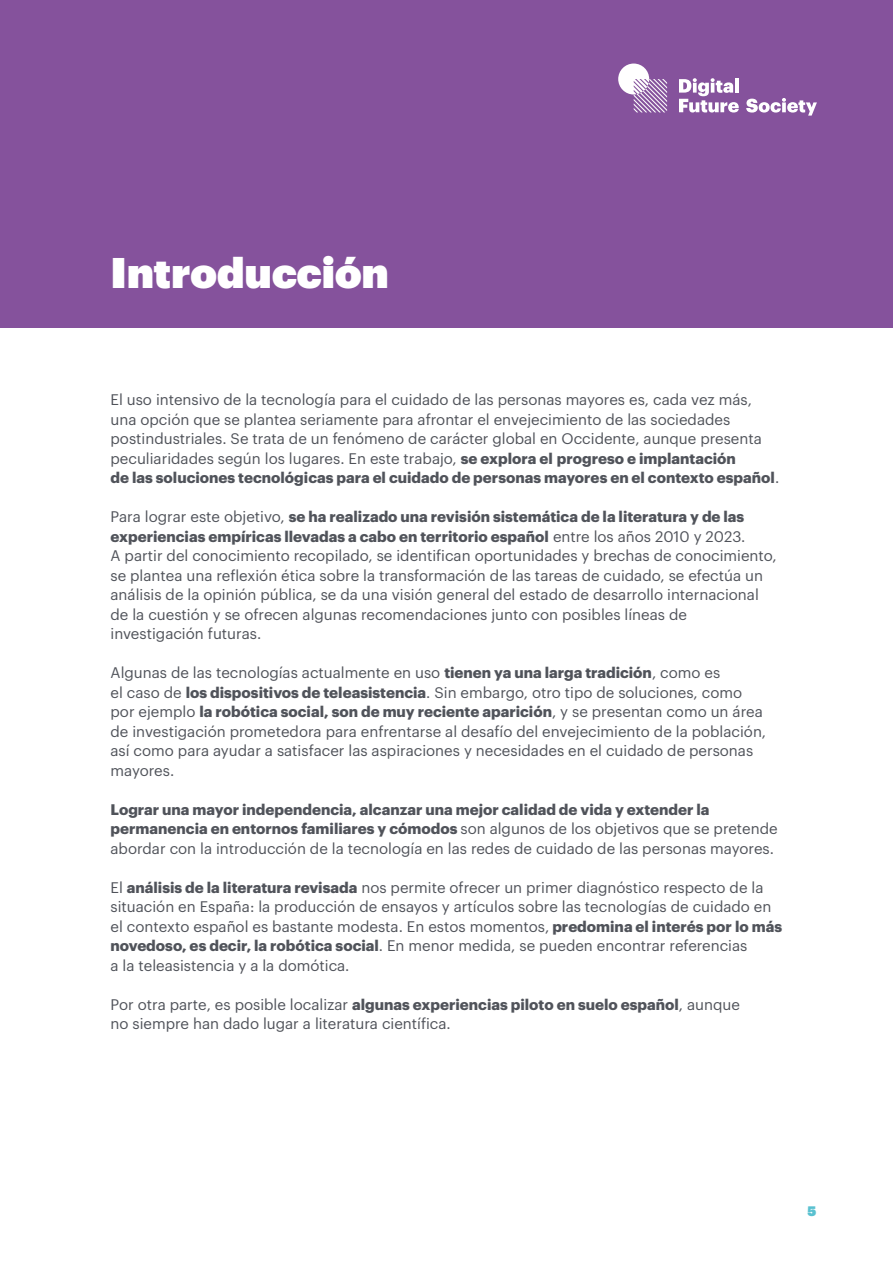
<style>
.page{position:relative;width:893px;height:1263px;background:#fff}
.page>*{position:absolute;margin:0;border:0;box-sizing:border-box;transform-origin:0 0}
.t1{font:42px "Graphik Super";letter-spacing:.005em;color:#fff}
.t2{font:15px/19.5px "Graphik";color:#50535a}
.t3{font:13.5px "Graphik Super";color:#5ac1d0}
.s1{font-weight:700}
</style>
<div class="page">
<div style="left:0;top:0;width:893px;height:327px;background:#85529c"></div>
<svg style="left:679px;top:78px;width:60px;height:34px"></svg>
<svg style="left:746px;top:98px;width:71px;height:18px"></svg>
<svg style="left:618px;top:64px;width:49px;height:48px"></svg>
<h1 class="t1" style="left:111px;top:239px;width:280px">Introducción</h1>
<p class="t2" style="left:111px;top:389px;width:670px">El uso intensivo de la tecnología para el cuidado de las personas mayores es, cada vez más, una opción que se plantea seriamente para afrontar el envejecimiento de las sociedades postindustriales. Se trata de un fenómeno de carácter global en Occidente, aunque presenta peculiaridades según los lugares. En este trabajo, <span class="s1">se explora el progreso e implantación<br>de las soluciones tecnológicas para el cuidado de personas mayores en el contexto español</span>.</p>
<p class="t2" style="left:111px;top:506px;width:668px">Para lograr este objetivo, <span class="s1">se ha realizado una revisión sistemática de la literatura y de las experiencias empíricas llevadas a cabo en territorio español</span> entre los años 2010 y 2023.<br>A partir del conocimiento recopilado, se identifican oportunidades y brechas de conocimiento, se plantea una reflexión ética sobre la transformación de las tareas de cuidado, se efectúa un análisis de la opinión pública, se da una visión general del estado de desarrollo internacional de la cuestión y se ofrecen algunas recomendaciones junto con posibles líneas de investigación futuras.</p>
<p class="t2" style="left:111px;top:662px;width:657px">Algunas de las tecnologías actualmente en uso <span class="s1">tienen ya una larga tradición</span>, como es<br>el caso de <span class="s1">los dispositivos de teleasistencia</span>. Sin embargo, otro tipo de soluciones, como por ejemplo <span class="s1">la robótica social, son de muy reciente aparición</span>, y se presentan como un área de investigación prometedora para enfrentarse al desafío del envejecimiento de la población, así como para ayudar a satisfacer las aspiraciones y necesidades en el cuidado de personas mayores.</p>
<p class="t2" style="left:111px;top:798px;width:669px"><span class="s1">Lograr una mayor independencia, alcanzar una mejor calidad de vida y extender la permanencia en entornos familiares y cómodos</span> son algunos de los objetivos que se pretende abordar con la introducción de la tecnología en las redes de cuidado de las personas mayores.</p>
<p class="t2" style="left:111px;top:876px;width:673px">El <span class="s1">análisis de la literatura revisada</span> nos permite ofrecer un primer diagnóstico respecto de la situación en España: la producción de ensayos y artículos sobre las tecnologías de cuidado en el contexto español es bastante modesta. En estos momentos, <span class="s1">predomina el interés por lo más novedoso, es decir, la robótica social</span>. En menor medida, se pueden encontrar referencias<br>a la teleasistencia y a la domótica.</p>
<p class="t2" style="left:111px;top:993px;width:631px">Por otra parte, es posible localizar <span class="s1">algunas experiencias piloto en suelo español</span>, aunque no siempre han dado lugar a literatura científica.</p>
<p class="t3" style="left:808px;top:1200px;width:10px">5</p>
</div>
